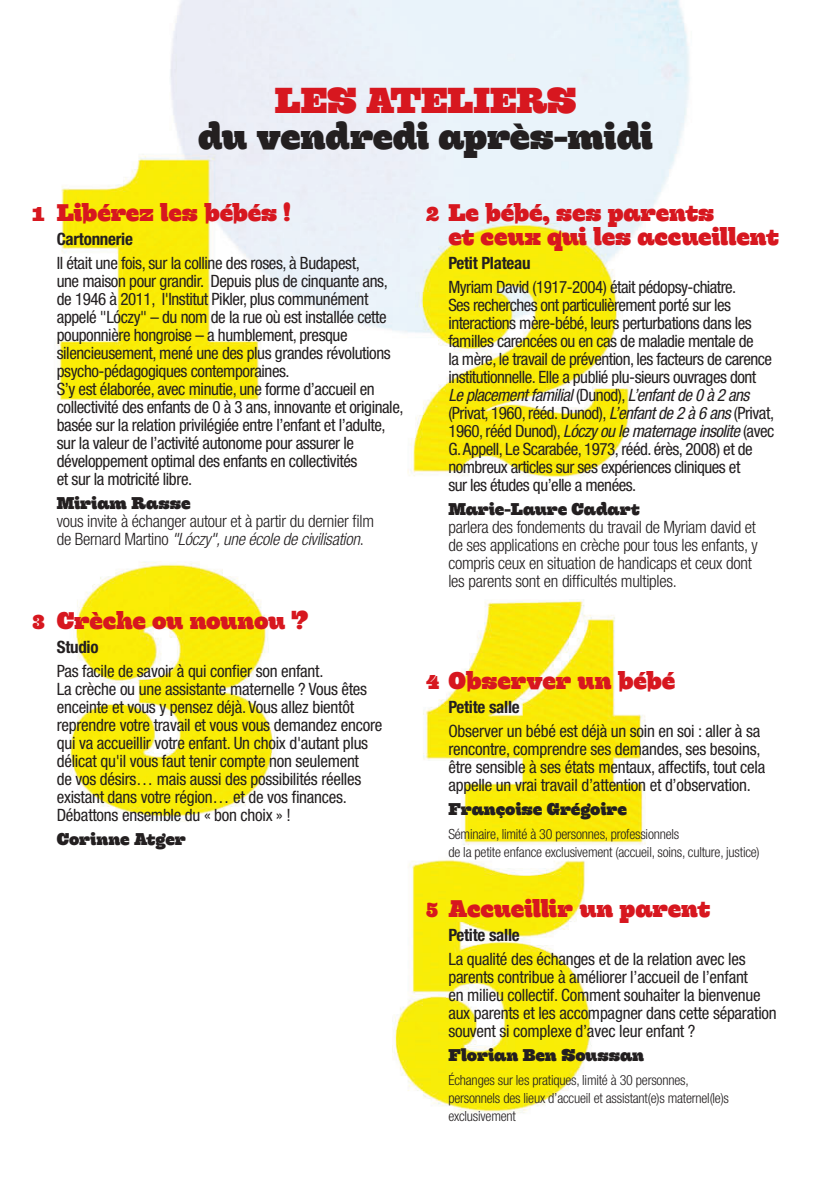
<style>
.page{position:relative;width:840px;height:1191px;background:#fff}
.page>*{position:absolute;margin:0;border:0;box-sizing:border-box;transform-origin:0 0}
.t1{font:700 36px "Hernandez";letter-spacing:-.02em;color:#231f20}
.t2{font:700 36px "Hernandez";color:#d7171f}
.t3{font:700 24px/24px "Hernandez";letter-spacing:-.01em;color:#d7171f}
.t4{font:700 20px "Hernandez";color:#d7171f}
.t5{font:condensed 17px/18px "Helvetica Neue LT Std";letter-spacing:-.025em;color:#231f20}
.t6{font:300 condensed 17px/18px "Helvetica Neue LT Std";letter-spacing:-.015em;color:#231f20}
.t7{font:700 17px "Hernandez";letter-spacing:-.01em;color:#231f20}
.t8{font:700 condensed 17px "Helvetica Neue LT Std";letter-spacing:-.015em;color:#231f20}
.t9{font:300 condensed 14px/18px "Helvetica Neue LT Std";letter-spacing:-.015em;color:#231f20}
.s1{font-style:italic}
</style>
<div class="page">
<img style="left:56px;top:0;width:634px;height:1114px">
<h1 class="t2" style="left:275px;top:87px;width:303px">LES ATELIERS</h1>
<h1 class="t1" style="left:198px;top:123px;width:456px">du vendredi après-midi</h1>
<h2 class="t3" style="left:57px;top:203px;width:235px">Libérez les bébés !</h2>
<p class="t8" style="left:57px;top:233px;width:78px">Cartonnerie</p>
<p class="t5" style="left:57px;top:255px;width:348px">Il était une fois, sur la colline des roses, à Budapest,<br>une maison pour grandir. Depuis plus de cinquante ans, de 1946 à 2011, l'Institut Pikler, plus communément appelé "Lóczy" – du nom de la rue où est installée cette pouponnière hongroise – a humblement, presque silencieusement, mené une des plus grandes révolutions psycho-pédagogiques contemporaines.<br>S’y est élaborée, avec minutie, une forme d’accueil en collectivité des enfants de 0 à 3 ans, innovante et originale, basée sur la relation privilégiée entre l’enfant et l’adulte, sur la valeur de l’activité autonome pour assurer le développement optimal des enfants en collectivités<br>et sur la motricité libre.</p>
<p class="t7" style="left:57px;top:497px;width:135px">Miriam Rasse</p>
<p class="t6" style="left:57px;top:513px;width:318px">vous invite à échanger autour et à partir du dernier film de Bernard Martino <span class="s1">"Lóczy", une école de civilisation</span>.</p>
<p class="t4" style="left:32px;top:207px;width:14px">1</p>
<p class="t4" style="left:426px;top:207px;width:15px">2</p>
<p class="t4" style="left:32px;top:615px;width:14px">3</p>
<h2 class="t3" style="left:57px;top:611px;width:253px">Crèche ou nounou ?</h2>
<p class="t8" style="left:57px;top:641px;width:43px">Studio</p>
<p class="t5" style="left:57px;top:663px;width:327px">Pas facile de savoir à qui confier son enfant.<br>La crèche ou une assistante maternelle ? Vous êtes enceinte et vous y pensez déjà. Vous allez bientôt reprendre votre travail et vous vous demandez encore qui va accueillir votre enfant. Un choix d'autant plus délicat qu'il vous faut tenir compte non seulement<br>de vos désirs… mais aussi des possibilités réelles existant dans votre région… et de vos finances.<br>Débattons ensemble du « bon choix » !</p>
<p class="t7" style="left:57px;top:833px;width:131px">Corinne Atger</p>
<p class="t4" style="left:426px;top:675px;width:15px">4</p>
<p class="t4" style="left:426px;top:903px;width:13px">5</p>
<h2 class="t3" style="left:448px;top:203px;width:332px">Le bébé, ses parents<br>et ceux qui les accueillent</h2>
<p class="t8" style="left:448px;top:257px;width:84px">Petit Plateau</p>
<p class="t5" style="left:448px;top:279px;width:327px">Myriam David (1917-2004) était pédopsy-chiatre.<br>Ses recherches ont particulièrement porté sur les interactions mère-bébé, leurs perturbations dans les familles carencées ou en cas de maladie mentale de<br>la mère, le travail de prévention, les facteurs de carence institutionnelle. Elle a publié plu-sieurs ouvrages dont <span class="s1">Le placement familial</span> (Dunod), <span class="s1">L’enfant de 0 à 2 ans </span>(Privat, 1960, rééd. Dunod), <span class="s1">L’enfant de 2 à 6 ans</span> (Privat, 1960, rééd Dunod), <span class="s1">Lóczy ou le maternage insolite</span> (avec G. Appell, Le Scarabée, 1973, rééd. érès, 2008) et de nombreux articles sur ses expériences cliniques et<br>sur les études qu’elle a menées.</p>
<p class="t7" style="left:448px;top:503px;width:193px">Marie-Laure Cadart</p>
<p class="t6" style="left:448px;top:519px;width:310px">parlera des fondements du travail de Myriam david et de ses applications en crèche pour tous les enfants, y compris ceux en situation de handicaps et ceux dont les parents sont en difficultés multiples.</p>
<h2 class="t3" style="left:448px;top:671px;width:228px">Observer un bébé</h2>
<p class="t8" style="left:448px;top:701px;width:73px">Petite salle</p>
<p class="t5" style="left:448px;top:723px;width:318px">Observer un bébé est déjà un soin en soi : aller à sa rencontre, comprendre ses demandes, ses besoins, être sensible à ses états mentaux, affectifs, tout cela appelle un vrai travail d’attention et d’observation.</p>
<p class="t7" style="left:448px;top:803px;width:180px">Françoise Grégoire</p>
<p class="t9" style="left:448px;top:826px;width:313px">Séminaire, limité à 30 personnes, professionnels<br>de la petite enfance exclusivement (accueil, soins, culture, justice)</p>
<h2 class="t3" style="left:448px;top:899px;width:263px">Accueillir un parent</h2>
<p class="t8" style="left:448px;top:929px;width:73px">Petite salle</p>
<p class="t5" style="left:448px;top:951px;width:329px">La qualité des échanges et de la relation avec les parents contribue à améliorer l’accueil de l’enfant<br>en milieu collectif. Comment souhaiter la bienvenue aux parents et les accompagner dans cette séparation souvent si complexe d’avec leur enfant ?</p>
<p class="t7" style="left:448px;top:1049px;width:197px">Florian Ben Soussan</p>
<p class="t9" style="left:448px;top:1072px;width:282px">échanges sur les pratiques, limité à 30 personnes, personnels des lieux d’accueil et assistant(e)s maternel(le)s exclusivement</p>
</div>
